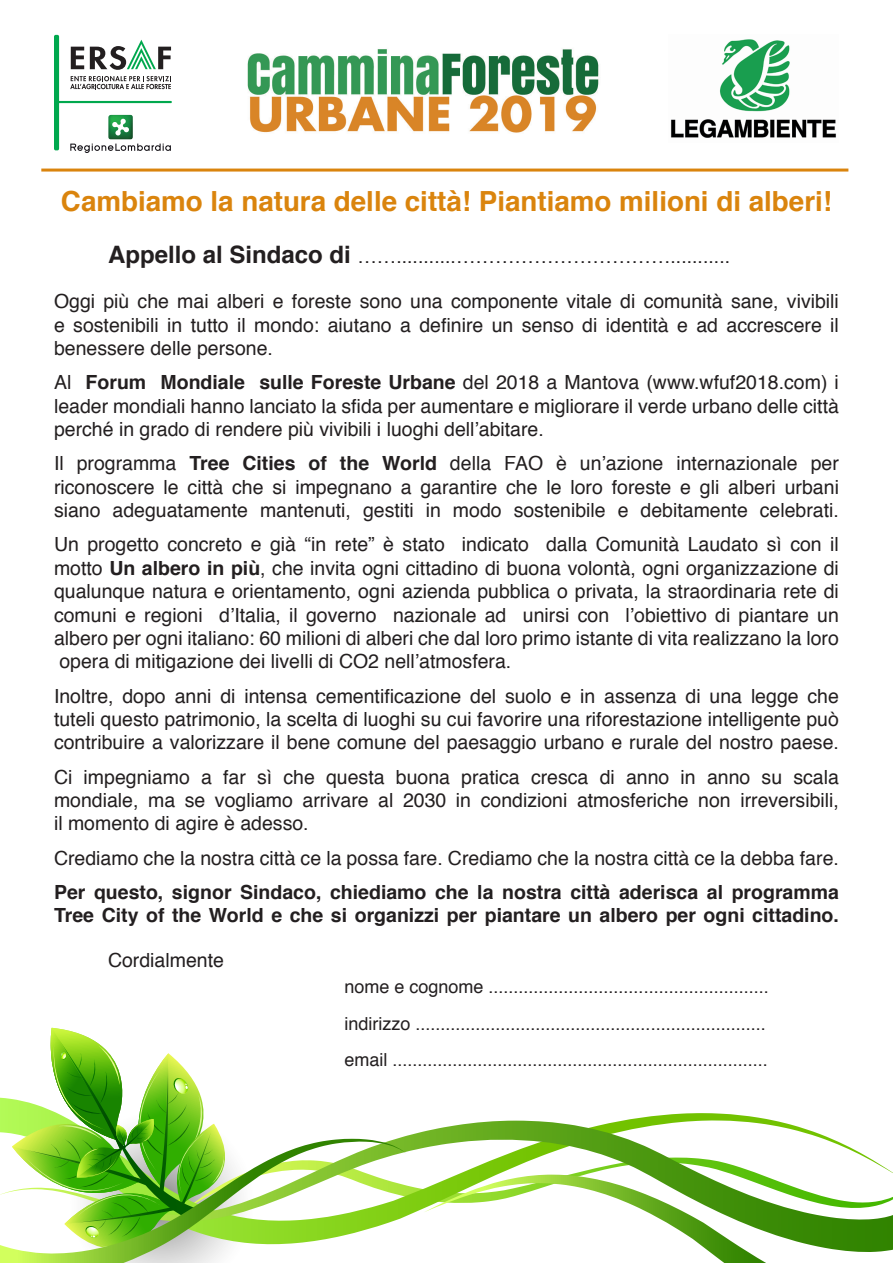
<style>
.page{position:relative;width:893px;height:1263px;background:#fff}
.page>*{position:absolute;margin:0;border:0;box-sizing:border-box;transform-origin:0 0}
.t1{font:700 27.75px "Helvetica";color:#da840d}
.t2{font:19.5px/23.4px "Helvetica";color:#231f20;text-align:justify}
.t3{font:700 19.5px/23.4px "Helvetica";color:#231f20}
.t4{font:18px "Helvetica";color:#231f20}
.s1{font-weight:700;font-size:24px}
.s2{font-weight:700}
</style>
<div class="page">
<svg style="left:12px;top:1028px;width:881px;height:235px"></svg>
<svg style="left:0;top:1139px;width:407px;height:124px"></svg>
<img style="left:247px;top:49px;width:352px;height:84px">
<img style="left:671px;top:39px;width:165px;height:99px">
<hr style="left:54px;top:101px;width:118px;height:2px;background:#00a84e">
<img style="left:108px;top:115px;width:25px;height:24px">
<svg style="left:112px;top:118px;width:17px;height:18px"></svg>
<svg style="left:70px;top:144px;width:101px;height:9px"></svg>
<div style="left:54px;top:35px;width:5px;height:115px;background:#00a84e;border-radius:2px"></div>
<svg style="left:71px;top:47px;width:13px;height:22px"></svg>
<svg style="left:90px;top:40px;width:81px;height:30px"></svg>
<svg style="left:70px;top:76px;width:101px;height:13px"></svg>
<hr style="left:41px;top:169px;width:807px;height:3px;background:#da840d">
<p class="t1" style="left:61px;top:179px;width:773px">Cambiamo la natura delle città! Piantiamo milioni di alberi!</p>
<p class="t2" style="left:108px;top:245px;width:624px"><span class="s1">Appello al Sindaco di</span> ……...........……………………………...........</p>
<p class="t2" style="left:54px;top:290px;width:786px">Oggi più che mai alberi e foreste sono una componente vitale di comunità sane, vivibili</p>
<p class="t2" style="left:54px;top:314px;width:786px">e sostenibili in tutto il mondo: aiutano a definire un senso di identità e ad accrescere il</p>
<p class="t2" style="left:54px;top:337px;width:220px">benessere delle persone.</p>
<p class="t2" style="left:54px;top:371px;width:786px">Al <span class="s2">Forum Mondiale sulle Foreste Urbane</span> del 2018 a Mantova (www.wfuf2018.com) i leader mondiali hanno lanciato la sfida per aumentare e migliorare il verde urbano delle città perché in grado di rendere più vivibili i luoghi dell’abitare.</p>
<p class="t2" style="left:54px;top:452px;width:786px">Il programma <span class="s2">Tree Cities of the World</span> della FAO è un’azione internazionale per</p>
<p class="t2" style="left:54px;top:476px;width:786px">riconoscere le città che si impegnano a garantire che le loro foreste e gli alberi urbani</p>
<p class="t2" style="left:54px;top:499px;width:786px">siano adeguatamente mantenuti, gestiti in modo sostenibile e debitamente celebrati.</p>
<p class="t2" style="left:54px;top:533px;width:786px">Un progetto concreto e già “in rete” è stato indicato dalla Comunità Laudato sì con il motto <span class="s2">Un albero in più</span>, che invita ogni cittadino di buona volontà, ogni organizzazione di</p>
<p class="t2" style="left:54px;top:580px;width:786px">qualunque natura e orientamento, ogni azienda pubblica o privata, la straordinaria rete di comuni e regioni d’Italia, il governo nazionale ad unirsi con l’obiettivo di piantare un albero per ogni italiano: 60 milioni di alberi che dal loro primo istante di vita realizzano la loro</p>
<p class="t2" style="left:59px;top:650px;width:453px">opera di mitigazione dei livelli di CO2 nell’atmosfera.</p>
<p class="t2" style="left:54px;top:685px;width:786px">Inoltre, dopo anni di intensa cementificazione del suolo e in assenza di una legge che</p>
<p class="t2" style="left:54px;top:708px;width:786px">tuteli questo patrimonio, la scelta di luoghi su cui favorire una riforestazione intelligente può contribuire a valorizzare il bene comune del paesaggio urbano e rurale del nostro paese.</p>
<p class="t2" style="left:54px;top:766px;width:786px">Ci impegniamo a far sì che questa buona pratica cresca di anno in anno su scala</p>
<p class="t2" style="left:54px;top:789px;width:786px">mondiale, ma se vogliamo arrivare al 2030 in condizioni atmosferiche non irreversibili,</p>
<p class="t2" style="left:54px;top:812px;width:256px">il momento di agire è adesso.</p>
<p class="t2" style="left:54px;top:847px;width:786px">Crediamo che la nostra città ce la possa fare. Crediamo che la nostra città ce la debba fare.</p>
<p class="t3" style="left:54px;top:880px;width:786px">Per questo, signor Sindaco, chiediamo che la nostra città aderisca al programma<br>Tree City of the World e che si organizzi per piantare un albero per ogni cittadino.</p>
<p class="t2" style="left:108px;top:949px;width:117px">Cordialmente</p>
<p class="t4" style="left:344px;top:973px;width:426px">nome e cognome ........................................................</p>
<p class="t4" style="left:344px;top:1009px;width:423px">indirizzo ......................................................................</p>
<p class="t4" style="left:344px;top:1045px;width:425px">email ...........................................................................</p>
</div>
